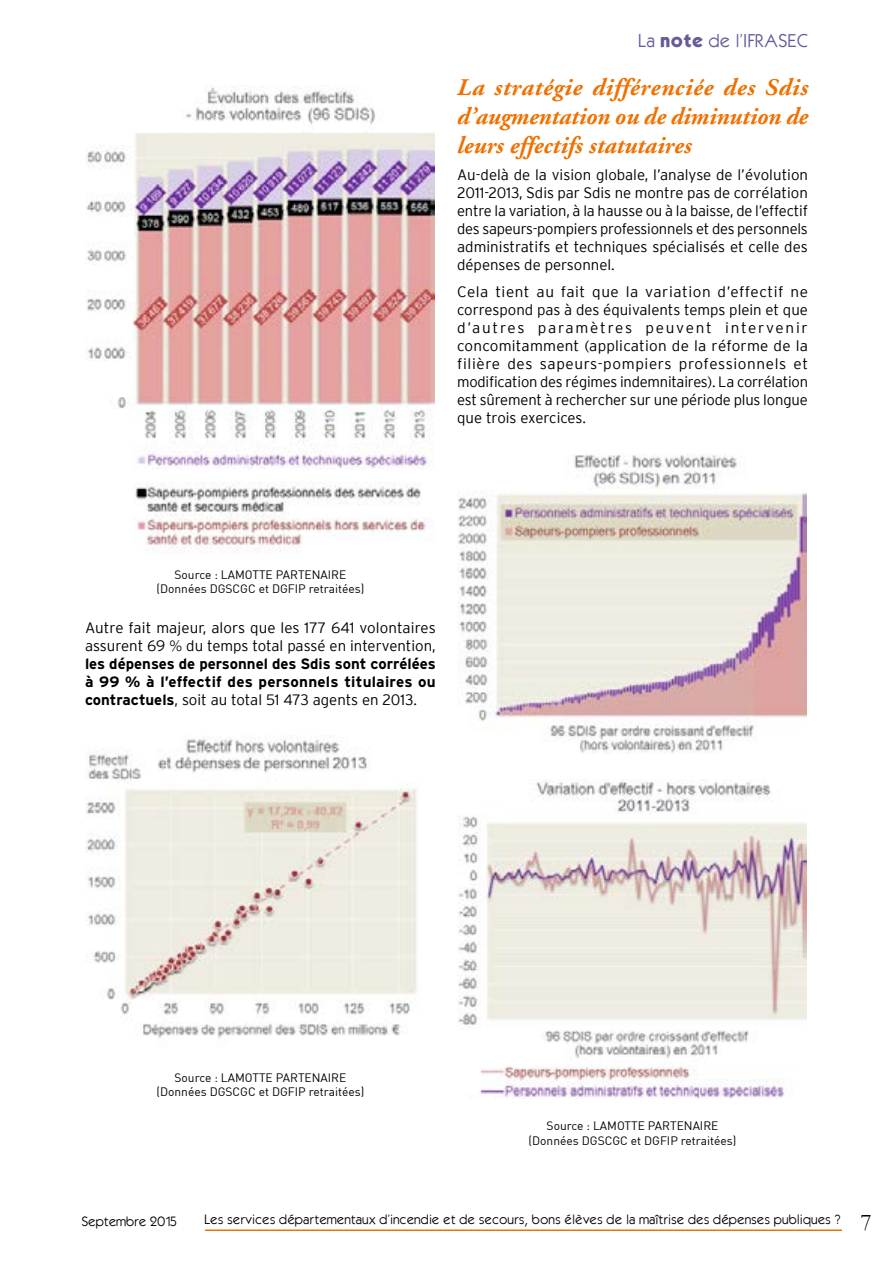
<style>
.page{position:relative;width:893px;height:1263px;background:#fff}
.page>*{position:absolute;margin:0;border:0;box-sizing:border-box;transform-origin:0 0}
.t1{font:italic 700 24px/28.8px "Adobe Garamond";color:#ee7203;text-align:justify}
.t2{font:24px "Garamond";color:#000}
.t3{font:16.5px "Kabel";color:#685999}
.t4{font:300 15px/18px "Interstate";color:#000;text-align:justify}
.t5{font:12px/14.4px "DIN";color:#000;text-align:center}
.t6{font:12px "Kabel";color:#000}
.s1{font-weight:700}
.s2{font-family:"Helvetica Neue"}
</style>
<div class="page">
<hr style="left:205px;top:1229px;width:637px;height:2px;background:#ee7203">
<img style="left:86px;top:85px;width:348px;height:468px">
<img style="left:458px;top:454px;width:348px;height:299px">
<img style="left:458px;top:780px;width:348px;height:319px">
<img style="left:85px;top:739px;width:333px;height:299px">
<p class="t3" style="left:638px;top:31px;width:171px">La <span class="s1">NOTE</span> de l’IFRASEC</p>
<h1 class="t1" style="left:457px;top:74px;width:353px">La stratégie différenciée des Sdis d’augmentation ou de diminution de leurs effectifs statutaires</h1>
<p class="t4" style="left:457px;top:165px;width:353px">Au-delà de la vision globale, l’analyse de l’évolution 2011-2013, Sdis par Sdis ne montre pas de corrélation entre la variation, à la hausse ou à la baisse, de l’effectif des sapeurs-pompiers professionnels et des personnels administratifs et techniques spécialisés et celle des dépenses de personnel.</p>
<p class="t4" style="left:457px;top:282px;width:352px">Cela tient au fait que la variation d’effectif ne correspond pas à des équivalents temps plein et que d’autres paramètres peuvent intervenir concomitamment (application de la réforme de la filière des sapeurs-pompiers professionnels et modification des régimes indemnitaires). La corrélation est sûrement à rechercher sur une période plus longue que trois exercices.</p>
<p class="t5" style="left:157px;top:567px;width:209px">Source : LAMOTTE PARTENAIRE (Données DGSCGC et DGFIP retraitées)</p>
<p class="t4" style="left:85px;top:618px;width:352px">Autre fait majeur, alors que les 177 641 volontaires assurent 69 <span class="s2">%</span> du temps total passé en intervention, <span class="s1">les dépenses de personnel des Sdis sont corrélées à 99 % à l’effectif des personnels titulaires ou contractuels</span>, soit au total 51 473 agents en 2013.</p>
<p class="t5" style="left:157px;top:1070px;width:209px">Source : LAMOTTE PARTENAIRE (Données DGSCGC et DGFIP retraitées)</p>
<p class="t5" style="left:529px;top:1118px;width:209px">Source : LAMOTTE PARTENAIRE (Données DGSCGC et DGFIP retraitées)</p>
<p class="t6" style="left:81px;top:1213px;width:97px">Septembre 2015</p>
<p class="t6" style="left:204px;top:1211px;width:638px">Les services départementaux d’incendie et de secours, bons élèves de la maîtrise des dépenses publiques ?</p>
<h1 class="t2" style="left:860px;top:1208px;width:13px">7</h1>
</div>
